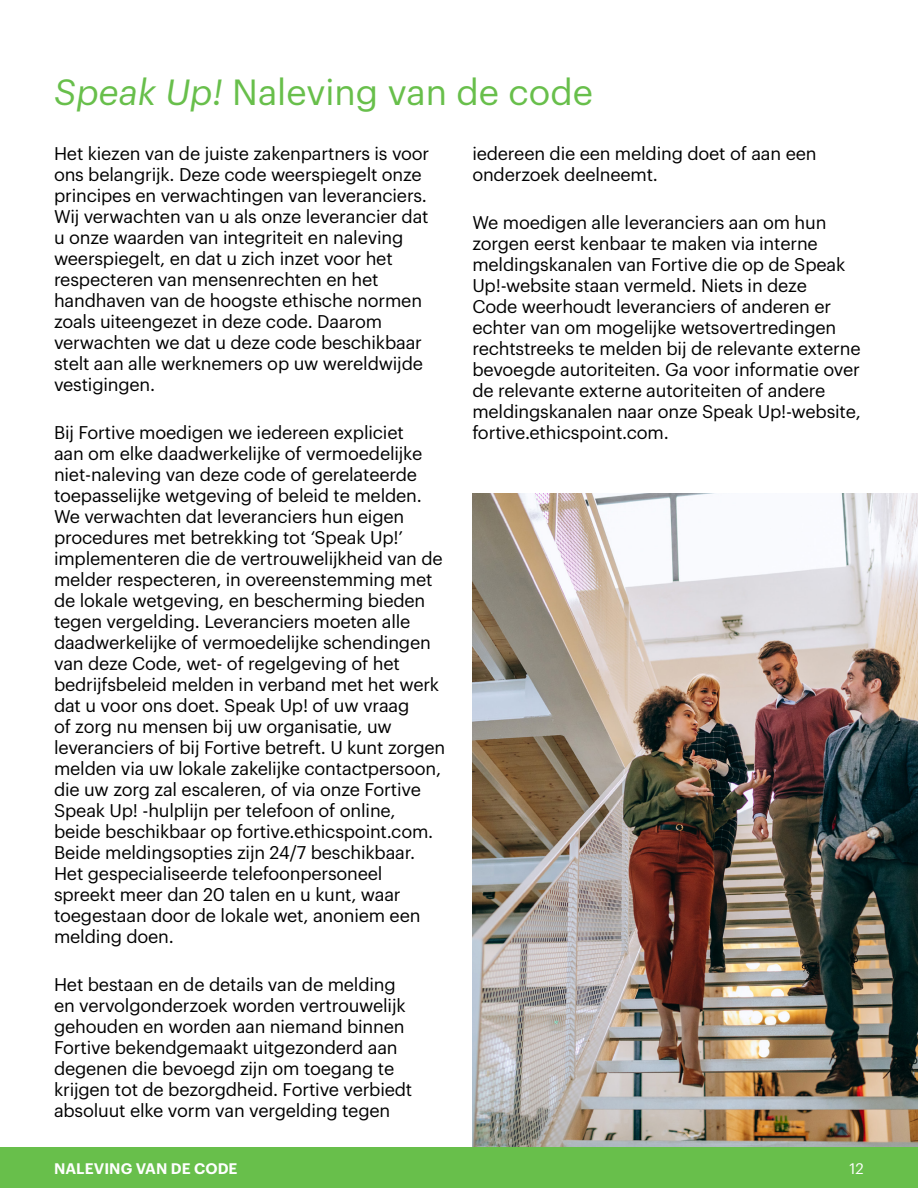
<style>
.page{position:relative;width:918px;height:1188px;background:#fff}
.page>*{position:absolute;margin:0;border:0;box-sizing:border-box;transform-origin:0 0}
.Main_Headline_Green{font:35.7px "Graphik";color:#68bf4b}
.Body_Copy_13pt{font:18px/21px "Graphik";letter-spacing:-.01em;color:#000}
.t1{font:600 15px "Graphik";letter-spacing:.005em;color:#fff}
.t2{font:15px "Graphik";color:#fff}
.s1{font-style:italic}
</style>
<div class="page">
<img style="left:472px;top:494px;width:446px;height:654px">
<div style="left:0;top:1148px;width:918px;height:40px;background:#68bf4b"></div>
<p class="Main_Headline_Green" style="left:54px;top:65px;width:541px"><span class="s1">Speak Up!</span> Naleving van de code</p>
<p class="Body_Copy_13pt" style="left:54px;top:141px;width:377px">Het kiezen van de juiste zakenpartners is voor ons belangrijk. Deze code weerspiegelt onze principes en verwachtingen van leveranciers.<br>Wij verwachten van u als onze leverancier dat u onze waarden van integriteit en naleving weerspiegelt, en dat u zich inzet voor het respecteren van mensenrechten en het handhaven van de hoogste ethische normen zoals uiteengezet in deze code. Daarom verwachten we dat u deze code beschikbaar stelt aan alle werknemers op uw wereldwijde vestigingen.</p>
<p class="Body_Copy_13pt" style="left:54px;top:420px;width:393px">Bij Fortive moedigen we iedereen expliciet<br>aan om elke daadwerkelijke of vermoedelijke niet-naleving van deze code of gerelateerde toepasselijke wetgeving of beleid te melden.<br>We verwachten dat leveranciers hun eigen procedures met betrekking tot ‘Speak Up!’ implementeren die de vertrouwelijkheid van de melder respecteren, in overeenstemming met de lokale wetgeving, en bescherming bieden tegen vergelding. Leveranciers moeten alle daadwerkelijke of vermoedelijke schendingen van deze Code, wet- of regelgeving of het bedrijfsbeleid melden in verband met het werk dat u voor ons doet. Speak Up! of uw vraag<br>of zorg nu mensen bij uw organisatie, uw leveranciers of bij Fortive betreft. U kunt zorgen melden via uw lokale zakelijke contactpersoon, die uw zorg zal escaleren, of via onze Fortive Speak Up! -hulplijn per telefoon of online, beide beschikbaar op fortive.ethicspoint.com.<br>Beide meldingsopties zijn 24/7 beschikbaar.<br>Het gespecialiseerde telefoonpersoneel spreekt meer dan 20 talen en u kunt, waar toegestaan door de lokale wet, anoniem een melding doen.</p>
<p class="Body_Copy_13pt" style="left:54px;top:972px;width:360px">Het bestaan en de details van de melding en vervolgonderzoek worden vertrouwelijk gehouden en worden aan niemand binnen Fortive bekendgemaakt uitgezonderd aan degenen die bevoegd zijn om toegang te krijgen tot de bezorgdheid. Fortive verbiedt absoluut elke vorm van vergelding tegen</p>
<p class="Body_Copy_13pt" style="left:472px;top:141px;width:346px">iedereen die een melding doet of aan een onderzoek deelneemt.</p>
<p class="Body_Copy_13pt" style="left:472px;top:210px;width:390px">We moedigen alle leveranciers aan om hun zorgen eerst kenbaar te maken via interne meldingskanalen van Fortive die op de Speak Up!-website staan vermeld. Niets in deze<br>Code weerhoudt leveranciers of anderen er echter van om mogelijke wetsovertredingen rechtstreeks te melden bij de relevante externe bevoegde autoriteiten. Ga voor informatie over de relevante externe autoriteiten of andere meldingskanalen naar onze Speak Up!-website, fortive.ethicspoint.com.</p>
<p class="t1" style="left:54px;top:1157px;width:185px">NALEVING VAN DE CODE</p>
<p class="t2" style="left:849px;top:1157px;width:16px">12</p>
</div>
